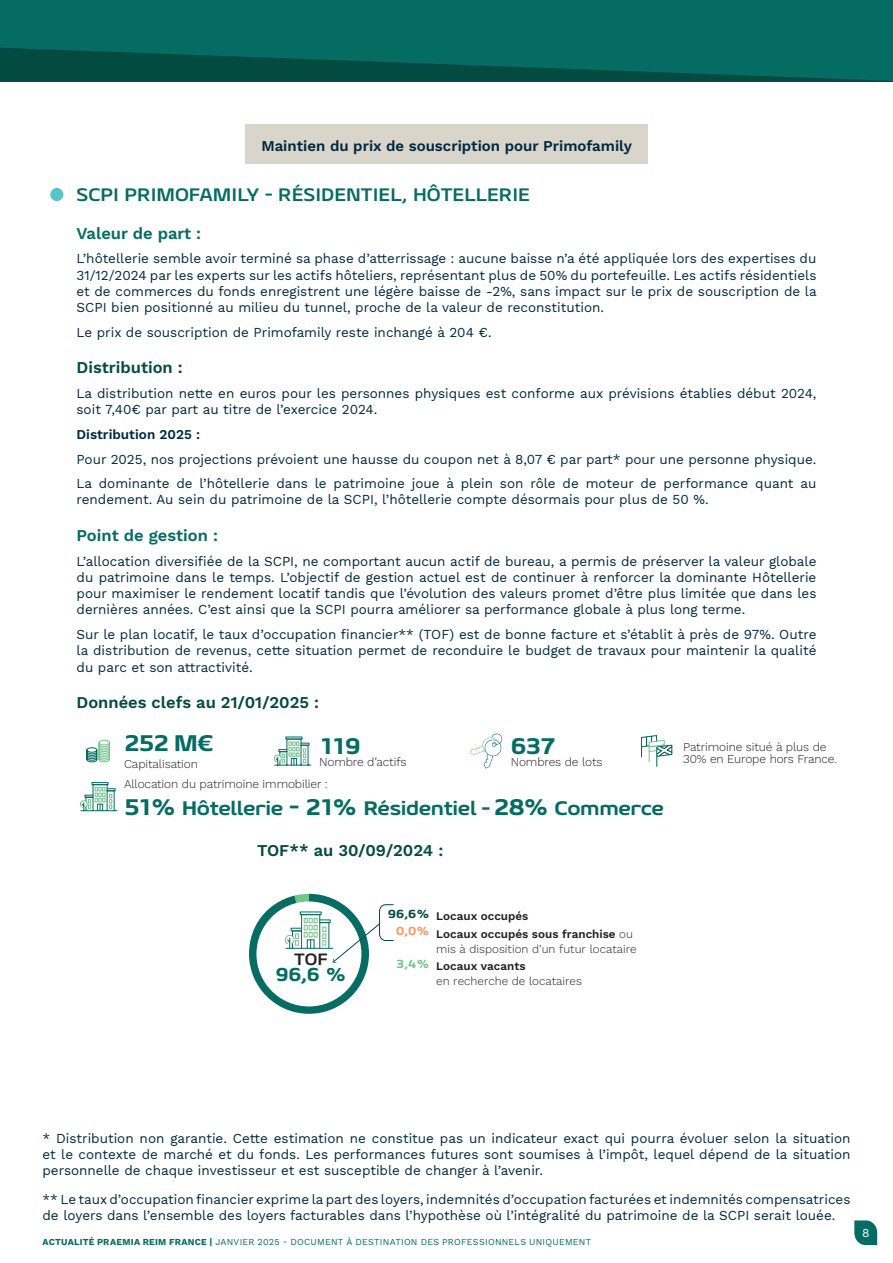
<style>
.page{position:relative;width:893px;height:1263px;background:#fff}
.page>*{position:absolute;margin:0;border:0;box-sizing:border-box;transform-origin:0 0}
.t1{font:800 22.5px "Geon Expanded";letter-spacing:-.055em;color:#046c62}
.t2{font:800 19.5px "Geon Expanded";letter-spacing:-.025em;color:#046c62}
.t3{font:800 18.6px "Geon Expanded";color:#046c62}
.t4{font:700 18px "Geon Expanded";color:#046c62}
.t5{font:600 16.5px "Work Sans";color:#034b40}
.t6{font:600 16.5px "Work Sans";color:#046c62}
.t7{font:700 16.35px "Geon Expanded";color:#231f20}
.t8{font:600 15px "Work Sans";color:#00283f}
.t9{font:13.5px/16.2px "Work Sans";color:#00283f;text-align:justify}
.t10{font:600 13.5px "Work Sans";color:#00283f}
.t11{font:300 12px/12px "Work Sans";letter-spacing:-.01em;color:#231f20}
.t12{font:12px "Work Sans";color:#fff}
.t13{font:300 11.7px/17.4px "Work Sans";color:#231f20}
.t14{font:600 11.7px/17.4px "Work Sans";color:#231f20}
.t15{font:9px "Work Sans";letter-spacing:.03em;color:#046c62}
.s1{font-size:22.5px}
.s2{font-weight:300}
.s3{font-weight:600}
.s4{font-weight:700}
</style>
<div class="page">
<svg style="left:854px;top:1220px;width:23px;height:25px"></svg>
<svg style="left:0;top:0;width:893px;height:82px;background:#03645a"></svg>
<div style="left:50px;top:188px;width:13px;height:13px;background:#59c4c6;border-radius:50%"></div>
<svg style="left:86px;top:740px;width:24px;height:22px"></svg>
<svg style="left:274px;top:736px;width:37px;height:29px"></svg>
<svg style="left:470px;top:733px;width:32px;height:35px"></svg>
<svg style="left:641px;top:735px;width:31px;height:31px"></svg>
<svg style="left:80px;top:782px;width:37px;height:29px"></svg>
<div style="left:245px;top:124px;width:402px;height:40px;background:#d9d5ca"></div>
<svg style="left:249px;top:894px;width:145px;height:120px"></svg>
<p class="t8" style="left:261px;top:134px;width:372px">Maintien du prix de souscription pour Primofamily</p>
<h3 class="t4" style="left:77px;top:184px;width:455px">SCPI PRIMOFAMILY - RÉSIDENTIEL, HÔTELLERIE</h3>
<p class="t6" style="left:77px;top:220px;width:126px">Valeur de part :</p>
<p class="t9" style="left:77px;top:250px;width:742px">L’hôtellerie semble avoir terminé sa phase d’atterrissage : aucune baisse n’a été appliquée lors des expertises du 31/12/2024 par les experts sur les actifs hôteliers, représentant plus de 50% du portefeuille. Les actifs résidentiels et de commerces du fonds enregistrent une légère baisse de -2%, sans impact sur le prix de souscription de la SCPI bien positionné au milieu du tunnel, proche de la valeur de reconstitution.</p>
<p class="t9" style="left:77px;top:323px;width:417px">Le prix de souscription de Primofamily reste inchangé à 204 €.</p>
<p class="t5" style="left:77px;top:355px;width:108px">Distribution :</p>
<p class="t9" style="left:77px;top:385px;width:741px">La distribution nette en euros pour les personnes physiques est conforme aux prévisions établies début 2024, soit 7,40€ par part au titre de l’exercice 2024.</p>
<p class="t10" style="left:77px;top:424px;width:125px">Distribution 2025 :</p>
<p class="t9" style="left:77px;top:446px;width:741px;line-height:24.8px">Pour 2025, nos projections prévoient une hausse du coupon net à 8,07 € par part* pour une personne physique.<br>La dominante de l’hôtellerie dans le patrimoine joue à plein son rôle de moteur de performance quant au</p>
<p class="t9" style="left:77px;top:491px;width:634px">rendement. Au sein du patrimoine de la SCPI, l’hôtellerie compte désormais pour plus de 50 %.</p>
<p class="t6" style="left:77px;top:523px;width:143px">Point de gestion :</p>
<p class="t9" style="left:77px;top:552px;width:741px">L’allocation diversifiée de la SCPI, ne comportant aucun actif de bureau, a permis de préserver la valeur globale du patrimoine dans le temps. L’objectif de gestion actuel est de continuer à renforcer la dominante Hôtellerie pour maximiser le rendement locatif tandis que l’évolution des valeurs promet d’être plus limitée que dans les dernières années. C’est ainsi que la SCPI pourra améliorer sa performance globale à plus long terme.</p>
<p class="t9" style="left:77px;top:626px;width:741px">Sur le plan locatif, le taux d’occupation financier** (TOF) est de bonne facture et s’établit à près de 97%. Outre la distribution de revenus, cette situation permet de reconduire le budget de travaux pour maintenir la qualité du parc et son attractivité.</p>
<p class="t5" style="left:77px;top:690px;width:244px">Données clefs au 21/01/2025 :</p>
<h1 class="t1" style="left:124px;top:732px;width:91px">252 M€</h1>
<p class="t11" style="left:124px;top:758px;width:75px">Capitalisation</p>
<h1 class="t1" style="left:319px;top:735px;width:43px">119</h1>
<p class="t11" style="left:319px;top:757px;width:89px">Nombre d’actifs</p>
<h1 class="t1" style="left:511px;top:735px;width:47px">637</h1>
<p class="t11" style="left:511px;top:757px;width:93px">Nombres de lots</p>
<p class="t11" style="left:683px;top:741px;width:155px">Patrimoine situé à plus de<br>30% en Europe hors France.</p>
<p class="t11" style="left:124px;top:779px;width:205px">Allocation du patrimoine immobilier :</p>
<h2 class="t2" style="left:124px;top:798px;width:542px"><span class="s1">51%</span> Hôtellerie <span class="s1">- 21%</span> Résidentiel - <span class="s1">28%</span> Commerce</h2>
<p class="t5" style="left:257px;top:838px;width:188px">TOF** au 30/09/2024 :</p>
<p class="t7" style="left:294px;top:949px;width:35px">TOF</p>
<h3 class="t3" style="left:275px;top:965px;width:73px">96,6 %</h3>
<p class="t14" style="left:396px;top:907px;width:238px;text-indent:-8px"><sup>96,6%</sup> Locaux occupés<br><sup>0,0%</sup> Locaux occupés sous franchise <span class="s2">ou</span></p>
<p class="t13" style="left:396px;top:941px;width:242px;text-indent:40px">mis à disposition d’un futur locataire<br><sup>3,4%</sup> <span class="s3">Locaux vacants</span></p>
<p class="t13" style="left:436px;top:973px;width:147px">en recherche de locataires</p>
<p class="t9" style="left:43px;top:1130px;width:809px">* Distribution non garantie. Cette estimation ne constitue pas un indicateur exact qui pourra évoluer selon la situation et le contexte de marché et du fonds. Les performances futures sont soumises à l’impôt, lequel dépend de la situation personnelle de chaque investisseur et est susceptible de changer à l’avenir.</p>
<p class="t9" style="left:43px;top:1191px;width:809px">** Le taux d’occupation financier exprime la part des loyers, indemnités d’occupation facturées et indemnités compensatrices de loyers dans l’ensemble des loyers facturables dans l’hypothèse où l’intégralité du patrimoine de la SCPI serait louée.</p>
<p class="t15" style="left:43px;top:1235px;width:550px"><span class="s4">ACTUALITÉ PRAEMIA REIM FRANCE |</span> JANVIER 2025 - DOCUMENT À DESTINATION DES PROFESSIONNELS UNIQUEMENT</p>
<p class="t12" style="left:862px;top:1223px;width:9px">8</p>
</div>
